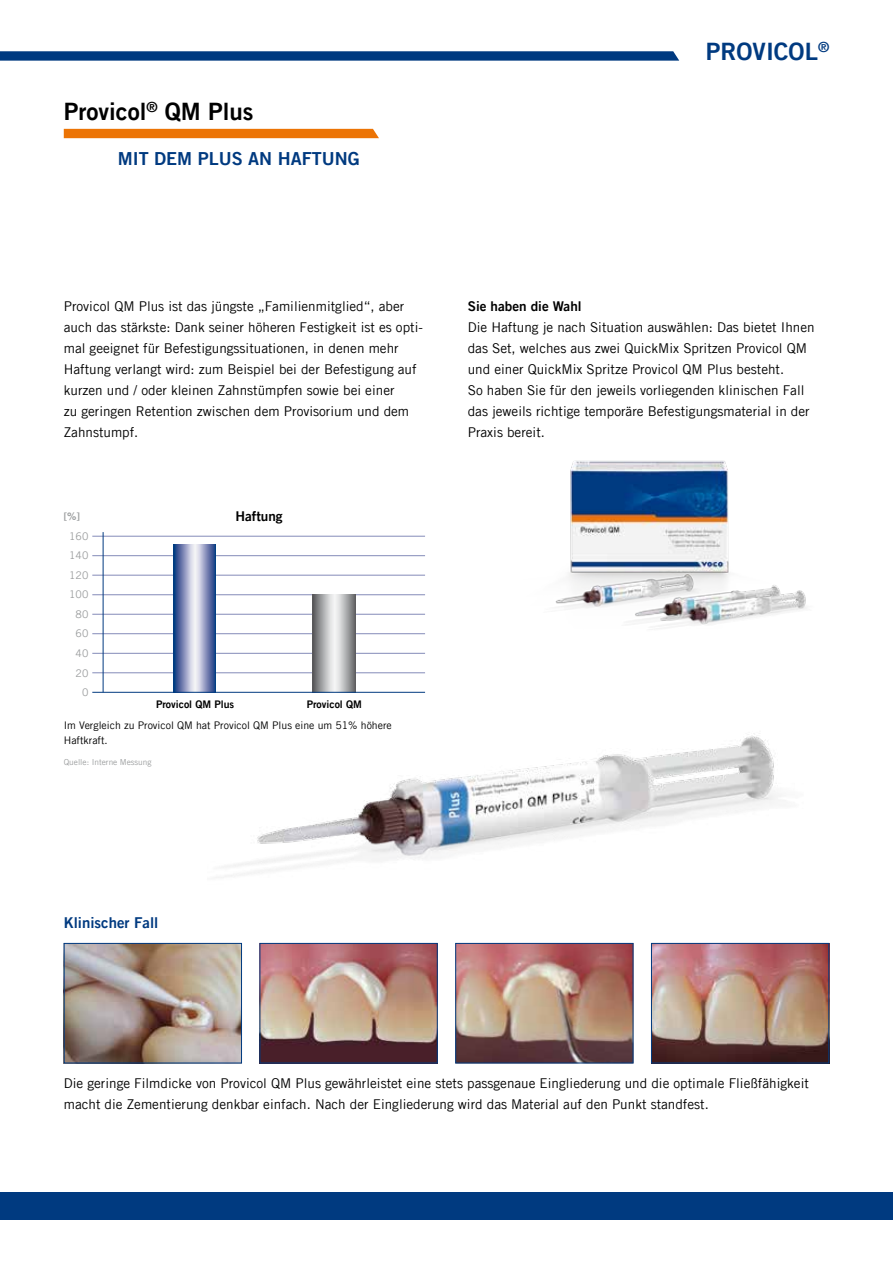
<style>
.page{position:relative;width:893px;height:1263px;background:#fff}
.page>*{position:absolute;margin:0;border:0;box-sizing:border-box;transform-origin:0 0}
.t1{font:24px "Trade Gothic LT Com Bd 2";color:#000}
.t2{font:24px "Trade Gothic LT Com Bd 2";color:#003a80}
.t3{font:18px "Trade Gothic LT Com Bd 2";color:#003a80}
.t4{font:15px "Trade Gothic LT Com Bd 2";color:#003a80}
.t5{font:13.5px/21px "Trade Gothic LT Com";color:#000}
.t6{font:13.5px "Trade Gothic LT Com Bd 2";color:#000}
.t7{font:10.5px/15px "Trade Gothic LT Com";color:#000}
.t8{font:10.5px "Trade Gothic LT Com Bd 2";color:#000}
.t9{font:10.5px/19.5px "Trade Gothic LT Com";color:#9c9e9f;text-align:right}
.t10{font:10.5px "Trade Gothic LT Com Bd 2";color:#9c9e9f}
.t11{font:8.25px "Trade Gothic LT Com";color:#9c9e9f}
</style>
<div class="page">
<div style="left:64px;top:129px;width:315px;height:9px;background:#ec7405"></div>
<div style="left:0;top:1192px;width:893px;height:28px;background:#003a80"></div>
<svg style="left:0;top:51px;width:679px;height:10px;background:#114788"></svg>
<img style="left:66px;top:1040px;width:174px;height:21px">
<div style="left:64px;top:943px;width:178px;height:120px;border:1px solid #003a80"></div>
<img style="left:262px;top:1040px;width:174px;height:21px">
<div style="left:260px;top:943px;width:178px;height:120px;border:1px solid #003a80"></div>
<img style="left:457px;top:1040px;width:174px;height:21px">
<div style="left:455px;top:943px;width:178px;height:120px;border:1px solid #003a80"></div>
<img style="left:653px;top:1040px;width:174px;height:21px">
<div style="left:651px;top:943px;width:178px;height:120px;border:1px solid #003a80"></div>
<img style="left:555px;top:460px;width:251px;height:167px">
<hr style="left:92px;top:672px;width:333px;height:1px;background:#848bb9">
<hr style="left:92px;top:653px;width:333px;height:1px;background:#848bb9">
<hr style="left:92px;top:633px;width:333px;height:1px;background:#848bb9">
<hr style="left:92px;top:614px;width:333px;height:1px;background:#848bb9">
<hr style="left:92px;top:594px;width:333px;height:1px;background:#848bb9">
<hr style="left:92px;top:575px;width:333px;height:1px;background:#848bb9">
<hr style="left:92px;top:555px;width:333px;height:1px;background:#848bb9">
<hr style="left:92px;top:536px;width:333px;height:1px;background:#848bb9">
<svg style="left:173px;top:545px;width:43px;height:147px;background:#8694bc"></svg>
<hr style="left:103px;top:532px;width:1px;height:160px;background:#003a80">
<svg style="left:313px;top:595px;width:42px;height:97px;background:#b0b1b2"></svg>
<hr style="left:92px;top:692px;width:333px;height:1px;background:#003a80">
<img style="left:63px;top:733px;width:767px;height:307px">
<h1 class="t1" style="left:64px;top:97px;width:191px">Provicol<sup>®</sup> QM Plus</h1>
<h2 class="t3" style="left:118px;top:147px;width:103px">MIT DEM PLUS</h2>
<h2 class="t3" style="left:248px;top:147px;width:55px">AN HAFTUNG</h2>
<h1 class="t2" style="left:706px;top:37px;width:125px">Provicol<sup>®</sup></h1>
<p class="t5" style="left:64px;top:295px;width:361px">Provicol QM Plus ist das jüngste „Familienmitglied“, aber auch das stärkste: Dank seiner höheren Festigkeit ist es opti&shy;mal geeignet für Befestigungssituationen, in denen mehr Haftung verlangt wird: zum Beispiel bei der Befestigung auf kurzen und / oder kleinen Zahnstümpfen sowie bei einer<br>zu geringen Retention zwischen dem Provisorium und dem Zahnstumpf.</p>
<p class="t6" style="left:468px;top:298px;width:115px">Sie haben die Wahl</p>
<p class="t5" style="left:468px;top:317px;width:348px">Die Haftung je nach Situation auswählen: Das bietet Ihnen das Set, welches aus zwei QuickMix Spritzen Provicol QM und einer QuickMix Spritze Provicol QM Plus besteht.<br>So haben Sie für den jeweils vorliegenden klinischen Fall das jeweils richtige temporäre Befestigungsmaterial in der Praxis bereit.</p>
<p class="t10" style="left:64px;top:510px;width:18px">[%]</p>
<p class="t6" style="left:235px;top:508px;width:49px">Haftung</p>
<p class="t9" style="left:69px;top:526px;width:21px">160<br>140<br>120<br>100<br>80<br>60<br>40<br>20<br>0</p>
<p class="t8" style="left:156px;top:697px;width:80px">Provicol QM Plus</p>
<p class="t8" style="left:307px;top:697px;width:57px">Provicol QM</p>
<p class="t7" style="left:64px;top:717px;width:329px">Im Vergleich zu Provicol QM hat Provicol QM Plus eine um 51% höhere<br>Haftkraft.</p>
<p class="t11" style="left:64px;top:757px;width:89px">Quelle: Interne Messung</p>
<p class="t4" style="left:64px;top:913px;width:96px">Klinischer Fall</p>
<p class="t5" style="left:64px;top:1073px;width:747px">Die geringe Filmdicke von Provicol QM Plus gewährleistet eine stets passgenaue Eingliederung und die optimale Fließfähigkeit macht die Zementierung denkbar einfach. Nach der Eingliederung wird das Material auf den Punkt standfest.</p>
</div>
